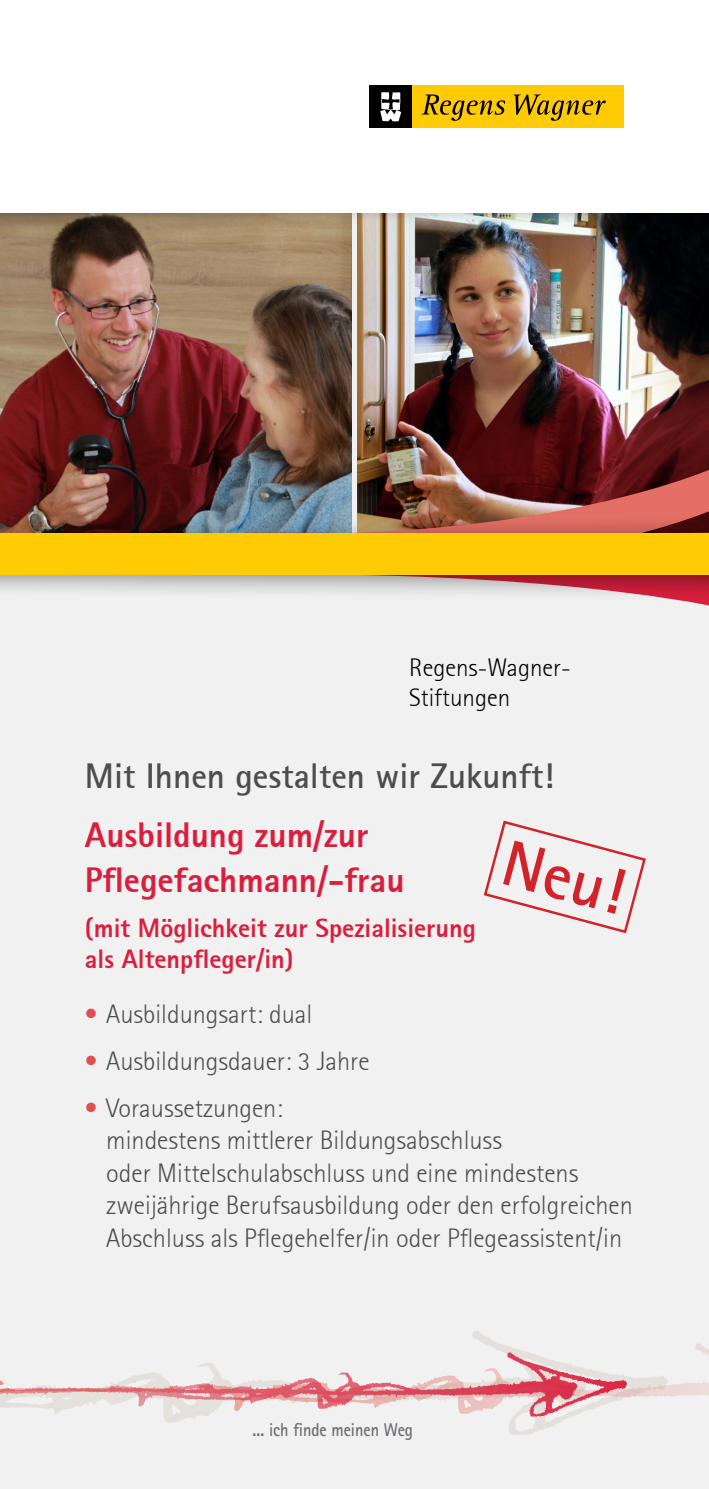
<style>
.page{position:relative;width:709px;height:1489px;background:#fff}
.page>*{position:absolute;margin:0;border:0;box-sizing:border-box;transform-origin:0 0}
.t1{font:700 65px "Rotis Sans Serif";color:#d2232a}
.t2{font:800 35px/45px "Rotis Sans Serif";color:#da1f3d}
.t3{font:700 35px "Rotis Sans Serif";color:#4d4d4f}
.t4{font:300 26.25px/32.5px "Rotis Sans Serif";color:#4d4d4f}
.t5{font:800 26.25px/31.5px "Rotis Sans Serif";color:#da1f3d}
.t6{font:300 25px/30px "Rotis Sans Serif";color:#000}
.t7{font:700 18.5px "Rotis Sans Serif";color:#6d6e71;scale:.87 1}
.s1{color:#df4e50}
</style>
<div class="page">
<div style="left:0;top:0;width:709px;height:1488px;background:#f1f1f2"></div>
<img style="left:473px;top:1330px;width:236px;height:68px">
<img style="left:0;top:1333px;width:662px;height:102px">
<img style="left:357px;top:236px;width:352px;height:225px">
<img style="left:0;top:236px;width:352px;height:278px">
<img style="left:244px;top:461px;width:465px;height:53px">
<div style="left:0;top:514px;width:709px;height:89px;background:#000;opacity:.5"></div>
<svg style="left:0;top:574px;width:709px;height:32px"></svg>
<div style="left:0;top:532px;width:709px;height:42px;background:#ffcb05"></div>
<div style="left:0;top:0;width:709px;height:236px;background:#000;opacity:.7"></div>
<div style="left:0;top:0;width:709px;height:213px;background:#fff"></div>
<svg style="left:483px;top:820px;width:163px;height:114px"></svg>
<svg style="left:369px;top:127px;width:255px;height:1px"></svg>
<div style="left:412px;top:85px;width:212px;height:42px;background:#ffcb05"></div>
<svg style="left:421px;top:94px;width:84px;height:27px"></svg>
<svg style="left:513px;top:94px;width:93px;height:27px"></svg>
<div style="left:369px;top:85px;width:43px;height:42px;background:#000"></div>
<svg style="left:380px;top:92px;width:21px;height:29px"></svg>
<p class="t6" style="left:409px;top:652px;width:163px">Regens-Wagner-<br>Stiftungen</p>
<h2 class="t3" style="left:85px;top:753px;width:470px">Mit Ihnen gestalten wir Zukunft!</h2>
<h2 class="t2" style="left:85px;top:812px;width:321px">Ausbildung zum/zur<br>Pflegefachmann/-frau</h2>
<p class="t5" style="left:85px;top:911px;width:392px">(mit Möglichkeit zur Spezialisierung als Altenpfleger/in)</p>
<h1 class="t1" style="left:514px;top:821px;width:125px;rotate:15deg">Neu!</h1>
<p class="t4" style="left:85px;top:998px;width:229px"><span class="s1">•</span> Ausbildungsart: dual</p>
<p class="t4" style="left:85px;top:1044px;width:286px"><span class="s1">•</span> Ausbildungsdauer: 3 Jahre</p>
<p class="t4" style="left:106px;top:1091px;width:528px;text-indent:-21px"><span class="s1">•</span> Voraussetzungen:<br>mindestens mittlerer Bildungsabschluss<br>oder Mittelschulabschluss und eine mindestens zweijährige Berufsausbildung oder den erfolgreichen Abschluss als Pflegehelfer/in oder Pflegeassistent/in</p>
<p class="t7" style="left:253px;top:1417px;width:186px">... ich finde meinen Weg</p>
</div>
